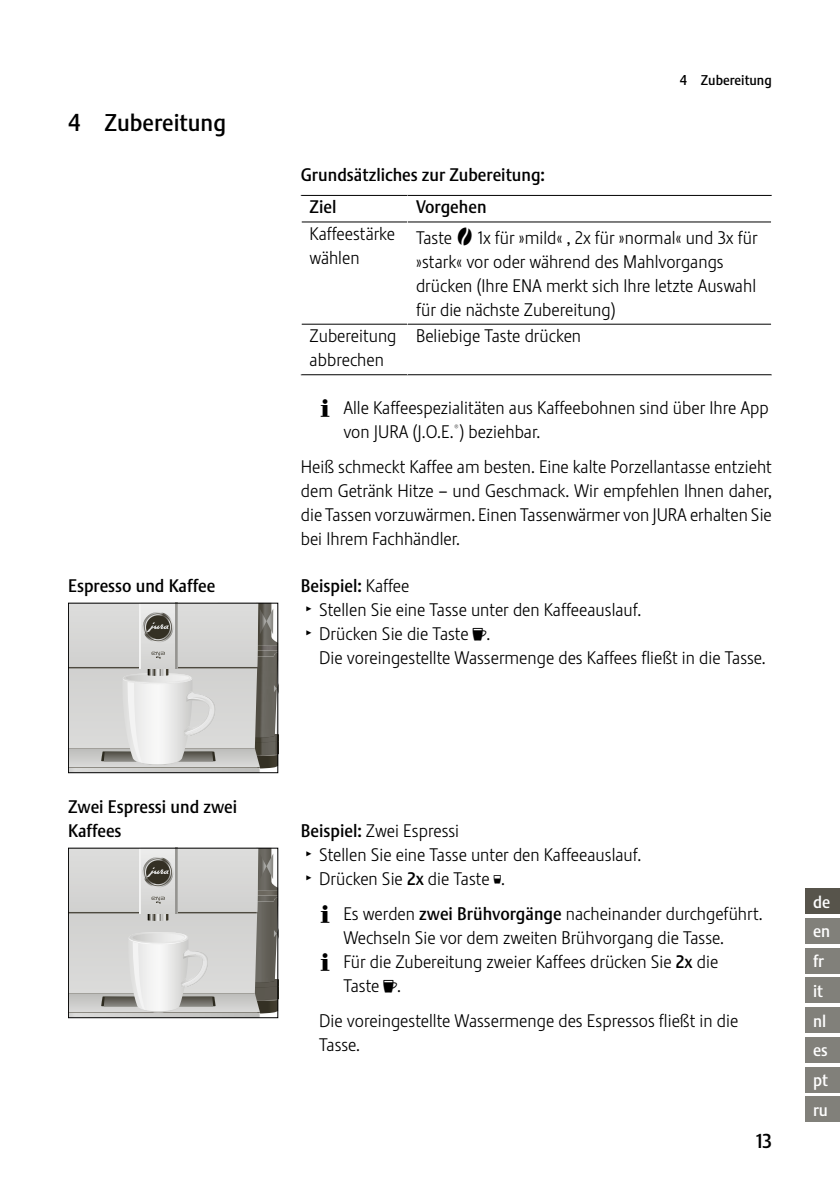
<style>
.page{position:relative;width:840px;height:1191px;background:#fff}
.page>*{position:absolute;margin:0;border:0;box-sizing:border-box;transform-origin:0 0}
.t1{font:24px "Stalemate Pro 2 J Medium";color:#000}
.t2{font:20px "Stalemate Pro 2 J Medium";color:#000}
.t3{font:18px/24px "Stalemate Pro 2 J Light";color:#000}
.t4{font:18px/32px "Stalemate Pro 2 J Medium";color:#000}
.t5{font:17px "Stalemate Pro 2 J Medium";color:#fff}
.t6{font:14px "Stalemate Pro 2 J Medium";color:#000}
.s1{font-family:"Jura Pict 2006"}
.s2{font-family:"Stalemate Pro 2 J Light"}
.s3{font-family:"Jura Pict 2006";font-size:14px}
.s4{font-family:"Stalemate Pro 2 J Medium"}
</style>
<div class="page">
<div style="left:805px;top:1007px;width:34px;height:26px;background:#81807a"></div>
<div style="left:805px;top:888px;width:34px;height:26px;background:#57544b"></div>
<div style="left:805px;top:1037px;width:34px;height:25px;background:#81807a"></div>
<div style="left:805px;top:918px;width:34px;height:25px;background:#81807a"></div>
<div style="left:805px;top:1066px;width:34px;height:26px;background:#81807a"></div>
<div style="left:805px;top:948px;width:34px;height:25px;background:#81807a"></div>
<div style="left:805px;top:1096px;width:34px;height:26px;background:#81807a"></div>
<div style="left:805px;top:977px;width:34px;height:26px;background:#81807a"></div>
<hr style="left:300px;top:195px;width:107px;height:1px;background:#000">
<hr style="left:407px;top:195px;width:364px;height:1px;background:#000">
<hr style="left:301px;top:222px;width:106px;height:1px;background:#000">
<hr style="left:407px;top:222px;width:363px;height:1px;background:#000">
<hr style="left:301px;top:324px;width:106px;height:1px;background:#000">
<hr style="left:407px;top:324px;width:363px;height:1px;background:#000">
<hr style="left:300px;top:374px;width:107px;height:1px;background:#000">
<hr style="left:407px;top:374px;width:364px;height:1px;background:#000">
<hr style="left:407px;top:222px;width:1px;height:102px;background:#fff">
<hr style="left:407px;top:324px;width:1px;height:50px;background:#fff">
<svg style="left:70px;top:605px;width:206px;height:166px;background:#c8c8c6"></svg>
<div style="left:68px;top:603px;width:210px;height:170px;border:1px solid #000"></div>
<svg style="left:70px;top:850px;width:206px;height:166px;background:#c7c7c5"></svg>
<div style="left:68px;top:848px;width:210px;height:170px;border:1px solid #000"></div>
<h1 class="t1" style="left:68px;top:109px;width:159px">4 Zubereitung</h1>
<p class="t4" style="left:68px;top:569px;width:149px">Espresso und Kaffee</p>
<p class="t4" style="left:68px;top:794px;width:170px;line-height:24px">Zwei Espressi und zwei<br>Kaffees</p>
<p class="t4" style="left:309px;top:159px;width:237px;text-indent:-9px">Grundsätzliches zur Zubereitung:<br>Ziel</p>
<p class="t4" style="left:416px;top:191px;width:72px">Vorgehen</p>
<p class="t6" style="left:679px;top:72px;width:94px">4 Zubereitung</p>
<p class="t3" style="left:309px;top:222px;width:87px">Kaffeestärke wählen</p>
<p class="t3" style="left:416px;top:225px;width:343px">Taste <span class="s1">s</span> 1x für »mild« , 2x für »normal« und 3x für »stark« vor oder während des Mahlvorgangs drücken (Ihre ENA merkt sich Ihre letzte Auswahl für die nächste Zubereitung)</p>
<p class="t3" style="left:309px;top:324px;width:88px">Zubereitung abbrechen</p>
<p class="t3" style="left:416px;top:324px;width:166px">Beliebige Taste drücken</p>
<p class="t3" style="left:343px;top:395px;width:427px;text-indent:-23px"><span class="s1">E</span> Alle Kaffeespezialitäten aus Kaffeebohnen sind über Ihre App von JURA (J.O.E. <sup>®</sup>) beziehbar.</p>
<p class="t3" style="left:300px;top:455px;width:472px;text-align:justify">Heiß schmeckt Kaffee am besten. Eine kalte Porzellantasse entzieht dem Getränk Hitze – und Geschmack. Wir empfehlen Ihnen daher, die Tassen vorzuwärmen. Einen Tassenwärmer von JURA erhalten Sie bei Ihrem Fachhändler.</p>
<p class="t4" style="left:300px;top:569px;width:110px">Beispiel: <span class="s2">Kaffee</span></p>
<p class="t3" style="left:306px;top:597px;width:334px"><span class="s3">T</span> Stellen Sie eine Tasse unter den Kaffeeauslauf.<br><span class="s3">T</span> Drücken Sie die Taste <span class="s1">]</span>.</p>
<p class="t3" style="left:319px;top:645px;width:445px">Die voreingestellte Wassermenge des Kaffees fließt in die Tasse.</p>
<p class="t3" style="left:306px;top:818px;width:334px;text-indent:-6px"><span class="s4">Beispiel:</span> Zwei Espressi<br><span class="s3">T</span> Stellen Sie eine Tasse unter den Kaffeeauslauf.<br><span class="s3">T</span> Drücken Sie <span class="s4">2x</span> die Taste <sup>[</sup>.</p>
<p class="t3" style="left:320px;top:901px;width:441px"><span class="s1">E</span> Es werden <span class="s4">zwei Brühvorgänge</span> nacheinander durchgeführt.</p>
<p class="t3" style="left:343px;top:925px;width:380px">Wechseln Sie vor dem zweiten Brühvorgang die Tasse.</p>
<p class="t3" style="left:320px;top:949px;width:399px"><span class="s1">E</span> Für die Zubereitung zweier Kaffees drücken Sie <span class="s4">2x</span> die</p>
<p class="t3" style="left:343px;top:973px;width:57px">Taste <span class="s1">]</span>.</p>
<p class="t3" style="left:319px;top:1009px;width:420px">Die voreingestellte Wassermenge des Espressos fließt in die<br>Tasse.</p>
<p class="t2" style="left:755px;top:1129px;width:17px">13</p>
<p class="t5" style="left:812px;top:891px;width:19px">de</p>
<p class="t5" style="left:812px;top:921px;width:19px">en</p>
<p class="t5" style="left:812px;top:951px;width:13px">fr</p>
<p class="t5" style="left:812px;top:980px;width:12px">it</p>
<p class="t5" style="left:812px;top:1010px;width:15px">nl</p>
<p class="t5" style="left:812px;top:1040px;width:16px">es</p>
<p class="t5" style="left:812px;top:1069px;width:16px">pt</p>
<p class="t5" style="left:812px;top:1099px;width:16px">ru</p>
</div>
